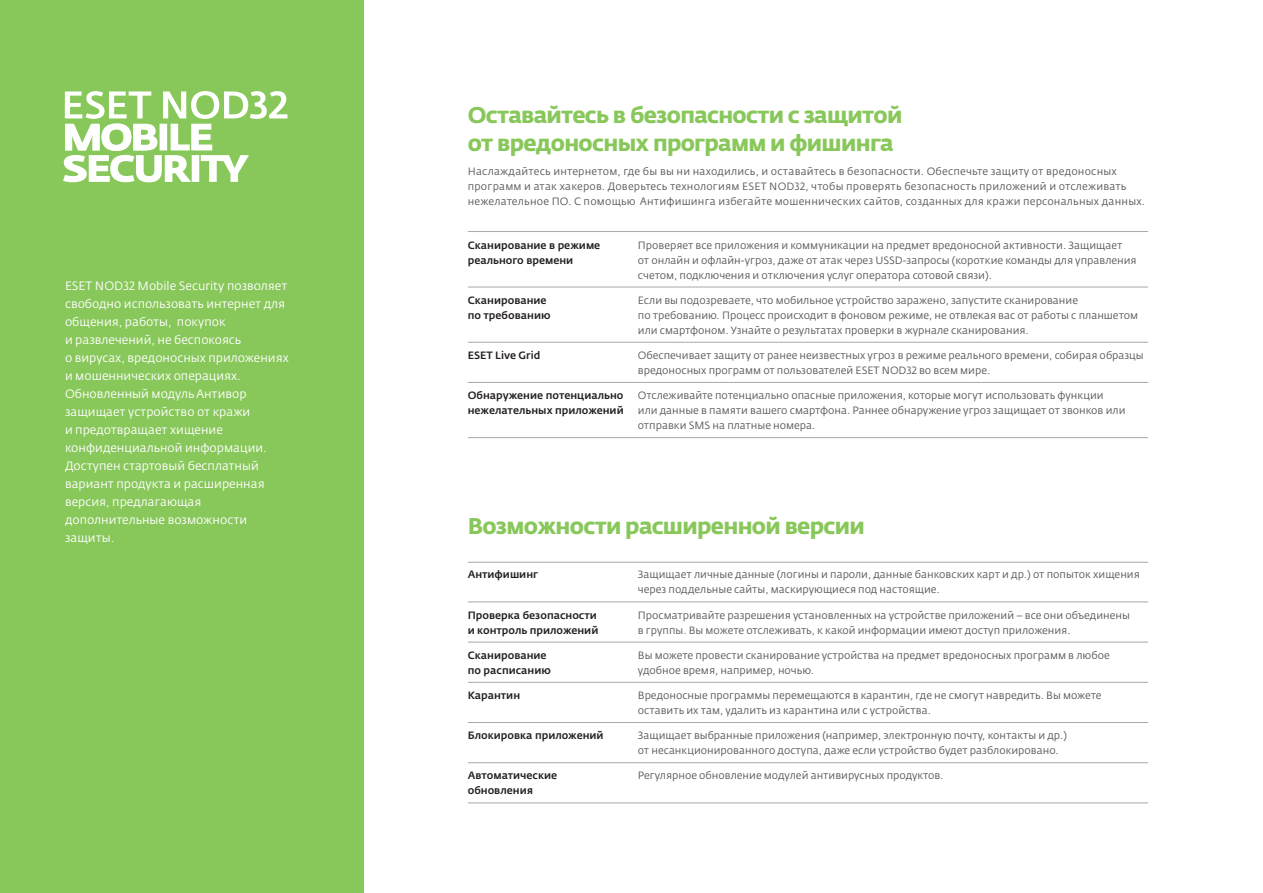
<style>
.page{position:relative;width:1263px;height:893px;background:#fff}
.page>*{position:absolute;margin:0;border:0;box-sizing:border-box;transform-origin:0 0}
.HDL{font:22.5px/28.5px "Fedra Sans Alt Pro Bold LF";letter-spacing:-.03em;color:#88c75a}
.t1{font:12px/18px "Fedra Sans Alt Pro";color:#fff}
.t2{font:10.5px/15px "Fedra Sans Alt Pro";color:#57585a}
.t3{font:10.5px/15px "Fedra Sans Alt Pro";letter-spacing:.02em;color:#57585a}
.t4{font:500 10.5px/15px "Fedra Sans Alt Pro";color:#231f20}
</style>
<div class="page">
<div style="left:0;top:0;width:364px;height:893px;background:#88c75a"></div>
<hr style="left:468px;top:287px;width:170px;height:1px;background:#a8a9ad">
<hr style="left:638px;top:287px;width:510px;height:1px;background:#a8a9ad">
<hr style="left:468px;top:342px;width:170px;height:1px;background:#a8a9ad">
<hr style="left:638px;top:342px;width:510px;height:1px;background:#a8a9ad">
<hr style="left:468px;top:382px;width:170px;height:1px;background:#a8a9ad">
<hr style="left:638px;top:382px;width:510px;height:1px;background:#a8a9ad">
<hr style="left:468px;top:437px;width:170px;height:1px;background:#a8a9ad">
<hr style="left:638px;top:437px;width:510px;height:1px;background:#a8a9ad">
<hr style="left:468px;top:602px;width:170px;height:1px;background:#a8a9ad">
<hr style="left:638px;top:602px;width:510px;height:1px;background:#a8a9ad">
<hr style="left:468px;top:682px;width:170px;height:1px;background:#a8a9ad">
<hr style="left:638px;top:682px;width:510px;height:1px;background:#a8a9ad">
<hr style="left:468px;top:722px;width:170px;height:1px;background:#a8a9ad">
<hr style="left:638px;top:722px;width:510px;height:1px;background:#a8a9ad">
<hr style="left:468px;top:762px;width:170px;height:1px;background:#a8a9ad">
<hr style="left:638px;top:762px;width:510px;height:1px;background:#a8a9ad">
<hr style="left:468px;top:803px;width:170px;height:1px;background:#a8a9ad">
<hr style="left:638px;top:803px;width:510px;height:1px;background:#a8a9ad">
<hr style="left:468px;top:642px;width:170px;height:1px;background:#a8a9ad">
<hr style="left:638px;top:642px;width:510px;height:1px;background:#a8a9ad">
<svg style="left:63px;top:91px;width:224px;height:91px"></svg>
<hr style="left:468px;top:231px;width:680px;height:1px;background:#a8a9ad">
<hr style="left:468px;top:562px;width:680px;height:1px;background:#a8a9ad">
<p class="t1" style="left:65px;top:277px;width:225px">ESET NOD32 Mobile Security позволяет свободно использовать интернет для общения, работы, покупок<br>и развлечений, не беспокоясь<br>о вирусах, вредоносных приложениях и мошеннических операциях.<br>Обновленный модуль Антивор защищает устройство от кражи<br>и предотвращает хищение конфиденциальной информации.<br>Доступен стартовый бесплатный вариант продукта и расширенная версия, предлагающая дополнительные возможности защиты.</p>
<p class="HDL" style="left:468px;top:99px;width:436px">Оставайтесь в безопасности с защитой от вредоносных программ и фишинга</p>
<p class="t3" style="left:468px;top:164px;width:679px">Наслаждайтесь интернетом, где бы вы ни находились, и оставайтесь в безопасности. Обеспечьте защиту от вредоносных программ и атак хакеров. Доверьтесь технологиям ESET NOD32, чтобы проверять безопасность приложений и отслеживать нежелательное ПО. С помощью Антифишинга избегайте мошеннических сайтов, созданных для кражи персональных данных.</p>
<p class="t4" style="left:468px;top:237px;width:134px">Сканирование в режиме реального времени</p>
<p class="t2" style="left:638px;top:237px;width:500px">Проверяет все приложения и коммуникации на предмет вредоносной активности. Защищает<br>от онлайн и офлайн-угроз, даже от атак через USSD-запросы (короткие команды для управления счетом, подключения и отключения услуг оператора сотовой связи).</p>
<p class="t4" style="left:468px;top:293px;width:84px">Сканирование по требованию</p>
<p class="t2" style="left:638px;top:293px;width:502px">Если вы подозреваете, что мобильное устройство заражено, запустите сканирование<br>по требованию. Процесс происходит в фоновом режиме, не отвлекая вас от работы с планшетом или смартфоном. Узнайте о результатах проверки в журнале сканирования.</p>
<p class="t4" style="left:468px;top:348px;width:74px">ESET Live Grid</p>
<p class="t2" style="left:638px;top:348px;width:507px">Обеспечивает защиту от ранее неизвестных угроз в режиме реального времени, собирая образцы вредоносных программ от пользователей ESET NOD32 во всем мире.</p>
<p class="t4" style="left:468px;top:388px;width:157px">Обнаружение потенциально нежелательных приложений</p>
<p class="t2" style="left:638px;top:388px;width:489px">Отслеживайте потенциально опасные приложения, которые могут использовать функции или данные в памяти вашего смартфона. Раннее обнаружение угроз защищает от звонков или отправки SMS на платные номера.</p>
<p class="HDL" style="left:468px;top:510px;width:398px">Возможности расширенной версии</p>
<p class="t4" style="left:468px;top:567px;width:72px">Антифишинг</p>
<p class="t2" style="left:638px;top:567px;width:503px">Защищает личные данные (логины и пароли, данные банковских карт и др.) от попыток хищения через поддельные сайты, маскирующиеся под настоящие.</p>
<p class="t4" style="left:468px;top:607px;width:132px">Проверка безопасности и контроль приложений</p>
<p class="t2" style="left:638px;top:608px;width:493px">Просматривайте разрешения установленных на устройстве приложений – все они объединены в группы. Вы можете отслеживать, к какой информации имеют доступ приложения.</p>
<p class="t4" style="left:468px;top:648px;width:85px">Сканирование по расписанию</p>
<p class="t2" style="left:638px;top:648px;width:473px">Вы можете провести сканирование устройства на предмет вредоносных программ в любое удобное время, например, ночью.</p>
<p class="t4" style="left:468px;top:688px;width:54px">Карантин</p>
<p class="t2" style="left:638px;top:688px;width:465px">Вредоносные программы перемещаются в карантин, где не смогут навредить. Вы можете оставить их там, удалить из карантина или с устройства.</p>
<p class="t4" style="left:468px;top:728px;width:137px">Блокировка приложений</p>
<p class="t2" style="left:638px;top:728px;width:431px">Защищает выбранные приложения (например, электронную почту, контакты и др.) от несанкционированного доступа, даже если устройство будет разблокировано.</p>
<p class="t4" style="left:468px;top:768px;width:91px">Автоматические обновления</p>
<p class="t2" style="left:638px;top:768px;width:307px">Регулярное обновление модулей антивирусных продуктов.</p>
</div>
